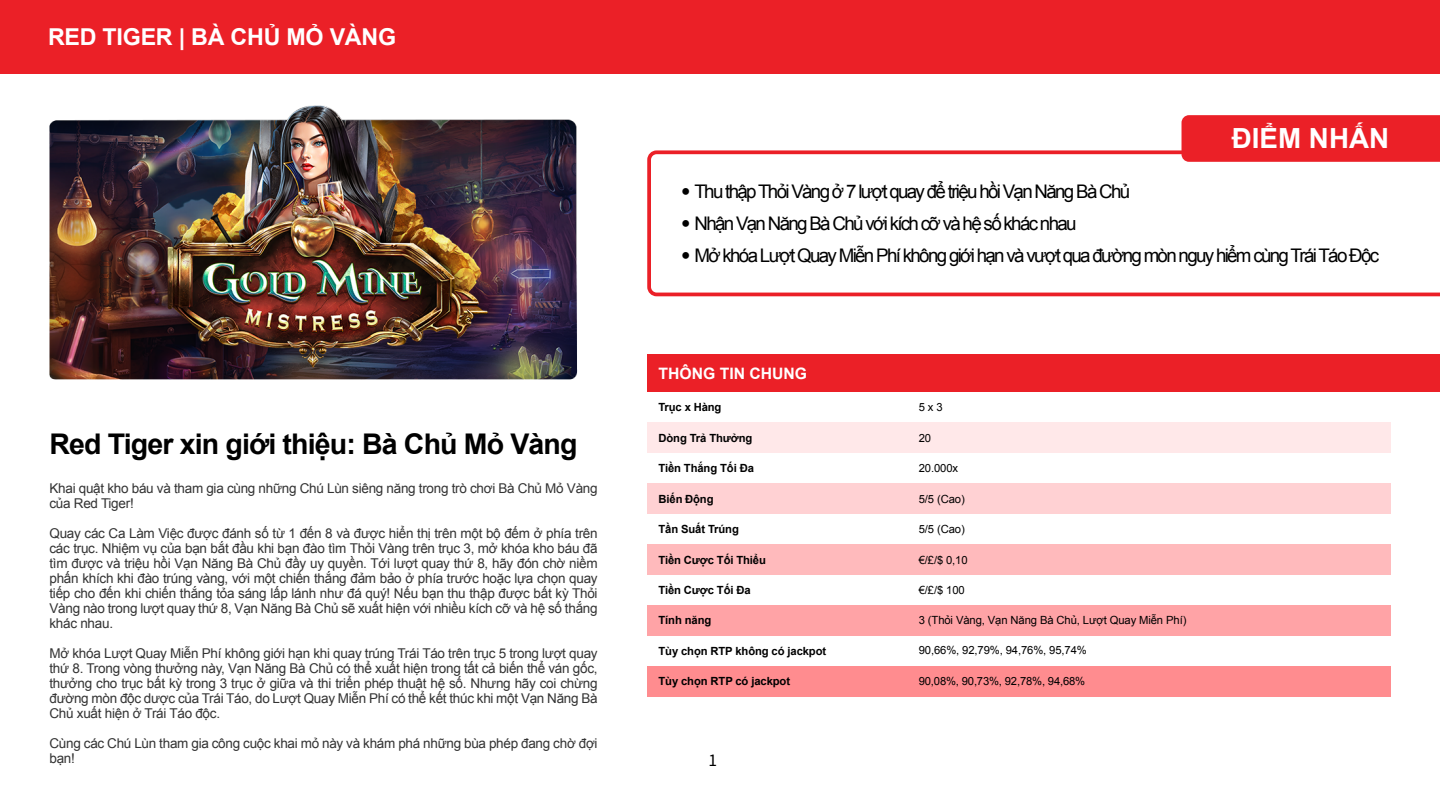
<style>
.page{position:relative;width:1440px;height:810px;background:#fff}
.page>*{position:absolute;margin:0;border:0;box-sizing:border-box;transform-origin:0 0}
.t1{font:700 28.5px "Arial";letter-spacing:-.03em;color:#000}
.t2{font:700 27.75px "Arial";color:#fff}
.t3{font:700 23.25px "Arial";letter-spacing:-.01em;color:#fff}
.t4{font:18.75px "Arial";letter-spacing:-.09em;color:#000}
.t5{font:700 15.75px "Arial";color:#fff}
.t6{font:15.6px "Noto Sans CJ Ktc";color:#000}
.t7{font:13.5px/15px "Arial";letter-spacing:-.02em;color:#333}
.t8{font:11.25px "Arial";letter-spacing:-.01em;color:#000}
.t9{font:700 11.25px "Arial";letter-spacing:-.01em;color:#000}
.s1{font-family:"Avenir"}
</style>
<div class="page">
<div style="left:647px;top:666px;width:743px;height:30px;background:#ff8c8f"></div>
<div style="left:647px;top:483px;width:743px;height:31px;background:#ffd1d3"></div>
<div style="left:647px;top:544px;width:743px;height:31px;background:#ffbabc"></div>
<div style="left:647px;top:605px;width:743px;height:31px;background:#ffa3a6"></div>
<div style="left:647px;top:422px;width:743px;height:31px;background:#ffe8e9"></div>
<img style="left:49px;top:105px;width:529px;height:275px">
<svg style="left:647px;top:150px;width:793px;height:146px"></svg>
<div style="left:1182px;top:115px;width:258px;height:47px;background:#eb2027"></div>
<div style="left:647px;top:355px;width:793px;height:37px;background:#eb2027"></div>
<div style="left:0;top:0;width:1440px;height:74px;background:#eb2027"></div>
<h3 class="t3" style="left:48px;top:22px;width:350px">RED TIGER | BÀ CHỦ MỎ VÀNG</h3>
<h1 class="t1" style="left:50px;top:425px;width:529px">Red Tiger xin giới thiệu: Bà Chủ Mỏ Vàng</h1>
<p class="t7" style="left:50px;top:481px;width:550px">Khai quật kho báu và tham gia cùng những Chú Lùn siêng năng trong trò chơi Bà Chủ Mỏ Vàng của Red Tiger!</p>
<p class="t7" style="left:50px;top:526px;width:550px;text-align:justify">Quay các Ca Làm Việc được đánh số từ 1 đến 8 và được hiển thị trên một bộ đếm ở phía trên các trục. Nhiệm vụ của bạn bắt đầu khi bạn đào tìm Thỏi Vàng trên trục 3, mở khóa kho báu đã tìm được và triệu hồi Vạn Năng Bà Chủ đầy uy quyền. Tới lượt quay thứ 8, hãy đón chờ niềm phấn khích khi đào trúng vàng, với một chiến thắng đảm bảo ở phía trước hoặc lựa chọn quay tiếp cho đến khi chiến thắng tỏa sáng lấp lánh như đá quý! Nếu bạn thu thập được bất kỳ Thỏi Vàng nào trong lượt quay thứ 8, Vạn Năng Bà Chủ sẽ xuất hiện với nhiều kích cỡ và hệ số thắng khác nhau.</p>
<p class="t7" style="left:50px;top:646px;width:550px;text-align:justify">Mở khóa Lượt Quay Miễn Phí không giới hạn khi quay trúng Trái Táo trên trục 5 trong lượt quay thứ 8. Trong vòng thưởng này, Vạn Năng Bà Chủ có thể xuất hiện trong tất cả biến thể ván gốc, thưởng cho trục bất kỳ trong 3 trục ở giữa và thi triển phép thuật hệ số. Nhưng hãy coi chừng đường mòn độc dược của Trái Táo, do Lượt Quay Miễn Phí có thể kết thúc khi một Vạn Năng Bà Chủ xuất hiện ở Trái Táo độc.</p>
<p class="t7" style="left:50px;top:736px;width:550px">Cùng các Chú Lùn tham gia công cuộc khai mỏ này và khám phá những bùa phép đang chờ đợi bạn!</p>
<h2 class="t2" style="left:1232px;top:120px;width:159px">ĐIỂM NHẤN</h2>
<h3 class="t4" style="left:681px;top:179px;width:451px"><span class="s1">•</span> Thu thập Thỏi Vàng ở 7 lượt quay để triệu hồi Vạn Năng Bà Chủ</h3>
<h3 class="t4" style="left:681px;top:211px;width:397px"><span class="s1">•</span> Nhận Vạn Năng Bà Chủ với kích cỡ và hệ số khác nhau</h3>
<h3 class="t4" style="left:681px;top:243px;width:700px"><span class="s1">•</span> Mở khóa Lượt Quay Miễn Phí không giới hạn và vượt qua đường mòn nguy hiểm cùng Trái Táo Độc</h3>
<p class="t5" style="left:659px;top:363px;width:150px">THÔNG TIN CHUNG</p>
<p class="t9" style="left:658px;top:400px;width:64px">Trục x Hàng</p>
<p class="t8" style="left:919px;top:400px;width:25px">5 x 3</p>
<p class="t9" style="left:658px;top:430px;width:95px">Dòng Trả Thưởng</p>
<p class="t8" style="left:919px;top:430px;width:14px">20</p>
<p class="t9" style="left:658px;top:461px;width:97px">Tiền Thắng Tối Đa</p>
<p class="t8" style="left:919px;top:461px;width:41px">20.000x</p>
<p class="t9" style="left:658px;top:491px;width:57px">Biến Động</p>
<p class="t9" style="left:658px;top:522px;width:82px">Tần Suất Trúng</p>
<p class="t9" style="left:658px;top:552px;width:109px">Tiền Cược Tối Thiểu</p>
<p class="t9" style="left:658px;top:583px;width:94px">Tiền Cược Tối Đa</p>
<p class="t8" style="left:919px;top:491px;width:47px">5/5 (Cao)</p>
<p class="t8" style="left:919px;top:522px;width:47px">5/5 (Cao)</p>
<p class="t8" style="left:919px;top:552px;width:50px">€/£/$ 0,10</p>
<p class="t8" style="left:919px;top:583px;width:47px">€/£/$ 100</p>
<p class="t9" style="left:658px;top:613px;width:54px">Tính năng</p>
<p class="t8" style="left:919px;top:613px;width:269px">3 (Thỏi Vàng, Vạn Năng Bà Chủ, Lượt Quay Miễn Phí)</p>
<p class="t9" style="left:658px;top:643px;width:169px">Tùy chọn RTP không có jackpot</p>
<p class="t9" style="left:658px;top:674px;width:133px">Tùy chọn RTP có jackpot</p>
<p class="t8" style="left:919px;top:643px;width:170px">90,66%, 92,79%, 94,76%, 95,74%</p>
<p class="t8" style="left:919px;top:674px;width:168px">90,08%, 90,73%, 92,78%, 94,68%</p>
<p class="t6" style="left:709px;top:751px;width:10px">1</p>
</div>
